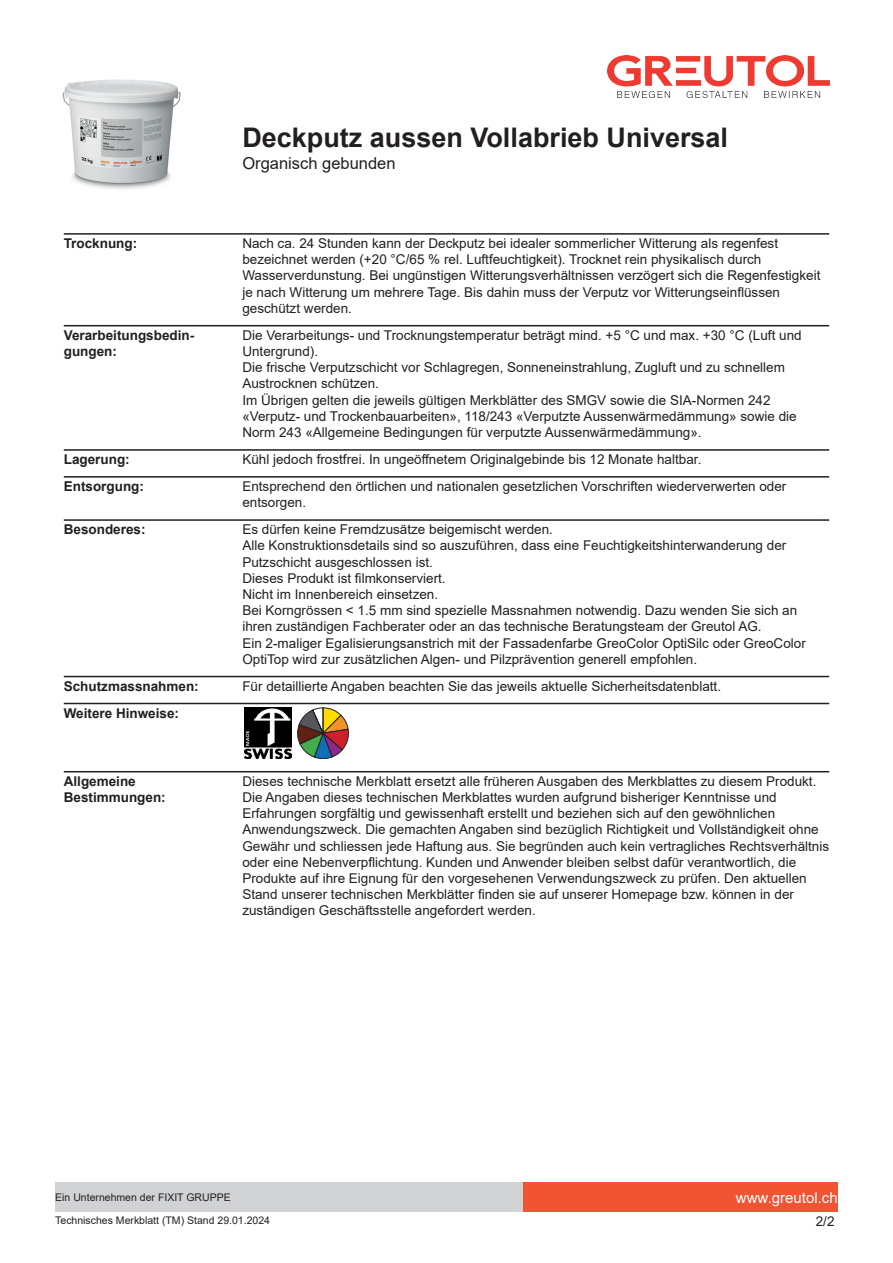
<style>
.page{position:relative;width:893px;height:1263px;background:#fff}
.page>*{position:absolute;margin:0;border:0;box-sizing:border-box;transform-origin:0 0}
.t1{font:700 27px "Arial";color:#231f20}
.t2{font:16.5px "Arial";color:#231f20}
.t3{font:15px "Arial";color:#fff}
.t4{font:13.5px/16.2px "Arial";color:#231f20}
.t5{font:700 13.5px/16.2px "Arial";color:#231f20}
.t6{font:10.5px "Arial";color:#231f20}
</style>
<div class="page">
<img style="left:62px;top:79px;width:119px;height:110px">
<img style="left:607px;top:55px;width:222px;height:43px">
<div style="left:523px;top:1182px;width:315px;height:30px;background:#f05433"></div>
<div style="left:55px;top:1182px;width:468px;height:30px;background:#d1d2d4"></div>
<hr style="left:64px;top:233px;width:765px;height:2px;background:#231f20">
<hr style="left:64px;top:325px;width:765px;height:1px;background:#231f20">
<hr style="left:64px;top:449px;width:765px;height:2px;background:#231f20">
<hr style="left:64px;top:476px;width:765px;height:2px;background:#231f20">
<hr style="left:64px;top:519px;width:765px;height:2px;background:#231f20">
<hr style="left:64px;top:676px;width:765px;height:1px;background:#231f20">
<hr style="left:64px;top:703px;width:765px;height:1px;background:#231f20">
<img style="left:245px;top:708px;width:46px;height:51px">
<svg style="left:297px;top:708px;width:51px;height:51px"></svg>
<hr style="left:64px;top:771px;width:765px;height:1px;background:#231f20">
<h1 class="t1" style="left:242px;top:119px;width:487px">Deckputz aussen Vollabrieb Universal</h1>
<p class="t2" style="left:242px;top:152px;width:155px">Organisch gebunden</p>
<p class="t5" style="left:64px;top:235px;width:75px">Trocknung:</p>
<p class="t4" style="left:242px;top:235px;width:579px">Nach ca. 24 Stunden kann der Deckputz bei idealer sommerlicher Witterung als regenfest bezeichnet werden (+20 °C/65 % rel. Luftfeuchtigkeit). Trocknet rein physikalisch durch Wasserverdunstung. Bei ungünstigen Witterungsverhältnissen verzögert sich die Regenfestigkeit je nach Witterung um mehrere Tage. Bis dahin muss der Verputz vor Witterungseinflüssen geschützt werden.</p>
<p class="t5" style="left:64px;top:327px;width:132px">Verarbeitungsbedin&shy;gungen:</p>
<p class="t4" style="left:242px;top:327px;width:561px">Die Verarbeitungs- und Trocknungstemperatur beträgt mind. +5 °C und max. +30 °C (Luft und Untergrund).<br>Die frische Verputzschicht vor Schlagregen, Sonneneinstrahlung, Zugluft und zu schnellem Austrocknen schützen.<br>Im Übrigen gelten die jeweils gültigen Merkblätter des SMGV sowie die SIA-Normen 242 «Verputz- und Trockenbauarbeiten», 118/243 «Verputzte Aussenwärmedämmung» sowie die Norm 243 «Allgemeine Bedingungen für verputzte Aussenwärmedämmung».</p>
<p class="t5" style="left:64px;top:451px;width:68px">Lagerung:</p>
<p class="t4" style="left:242px;top:451px;width:461px">Kühl jedoch frostfrei. In ungeöffnetem Originalgebinde bis 12 Monate haltbar.</p>
<p class="t5" style="left:64px;top:478px;width:82px">Entsorgung:</p>
<p class="t4" style="left:242px;top:478px;width:546px">Entsprechend den örtlichen und nationalen gesetzlichen Vorschriften wiederverwerten oder entsorgen.</p>
<p class="t5" style="left:64px;top:521px;width:83px">Besonderes:</p>
<p class="t4" style="left:242px;top:521px;width:565px">Es dürfen keine Fremdzusätze beigemischt werden.<br>Alle Konstruktionsdetails sind so auszuführen, dass eine Feuchtigkeitshinterwanderung der Putzschicht ausgeschlossen ist.<br>Dieses Produkt ist filmkonserviert.<br>Nicht im Innenbereich einsetzen.<br>Bei Korngrössen &lt; 1.5 mm sind spezielle Massnahmen notwendig. Dazu wenden Sie sich an ihren zuständigen Fachberater oder an das technische Beratungsteam der Greutol AG.<br>Ein 2-maliger Egalisierungsanstrich mit der Fassadenfarbe GreoColor OptiSilc oder GreoColor OptiTop wird zur zusätzlichen Algen- und Pilzprävention generell empfohlen.</p>
<p class="t5" style="left:64px;top:678px;width:137px">Schutzmassnahmen:</p>
<p class="t4" style="left:242px;top:678px;width:480px">Für detaillierte Angaben beachten Sie das jeweils aktuelle Sicherheitsdatenblatt.</p>
<p class="t5" style="left:64px;top:705px;width:117px">Weitere Hinweise:</p>
<p class="t5" style="left:64px;top:773px;width:104px">Allgemeine<br>Bestimmungen:</p>
<p class="t4" style="left:242px;top:773px;width:588px">Dieses technische Merkblatt ersetzt alle früheren Ausgaben des Merkblattes zu diesem Produkt.<br>Die Angaben dieses technischen Merkblattes wurden aufgrund bisheriger Kenntnisse und Erfahrungen sorgfältig und gewissenhaft erstellt und beziehen sich auf den gewöhnlichen Anwendungszweck. Die gemachten Angaben sind bezüglich Richtigkeit und Vollständigkeit ohne Gewähr und schliessen jede Haftung aus. Sie begründen auch kein vertragliches Rechtsverhältnis oder eine Nebenverpflichtung. Kunden und Anwender bleiben selbst dafür verantwortlich, die Produkte auf ihre Eignung für den vorgesehenen Verwendungszweck zu prüfen. Den aktuellen Stand unserer technischen Merkblätter finden sie auf unserer Homepage bzw. können in der zuständigen Geschäftsstelle angefordert werden.</p>
<p class="t6" style="left:55px;top:1190px;width:177px">Ein Unternehmen der FIXIT GRUPPE</p>
<p class="t3" style="left:736px;top:1187px;width:103px">www.greutol.ch</p>
<p class="t6" style="left:55px;top:1213px;width:216px">Technisches Merkblatt (TM) Stand 29.01.2024</p>
<p class="t4" style="left:816px;top:1213px;width:20px">2/2</p>
</div>
